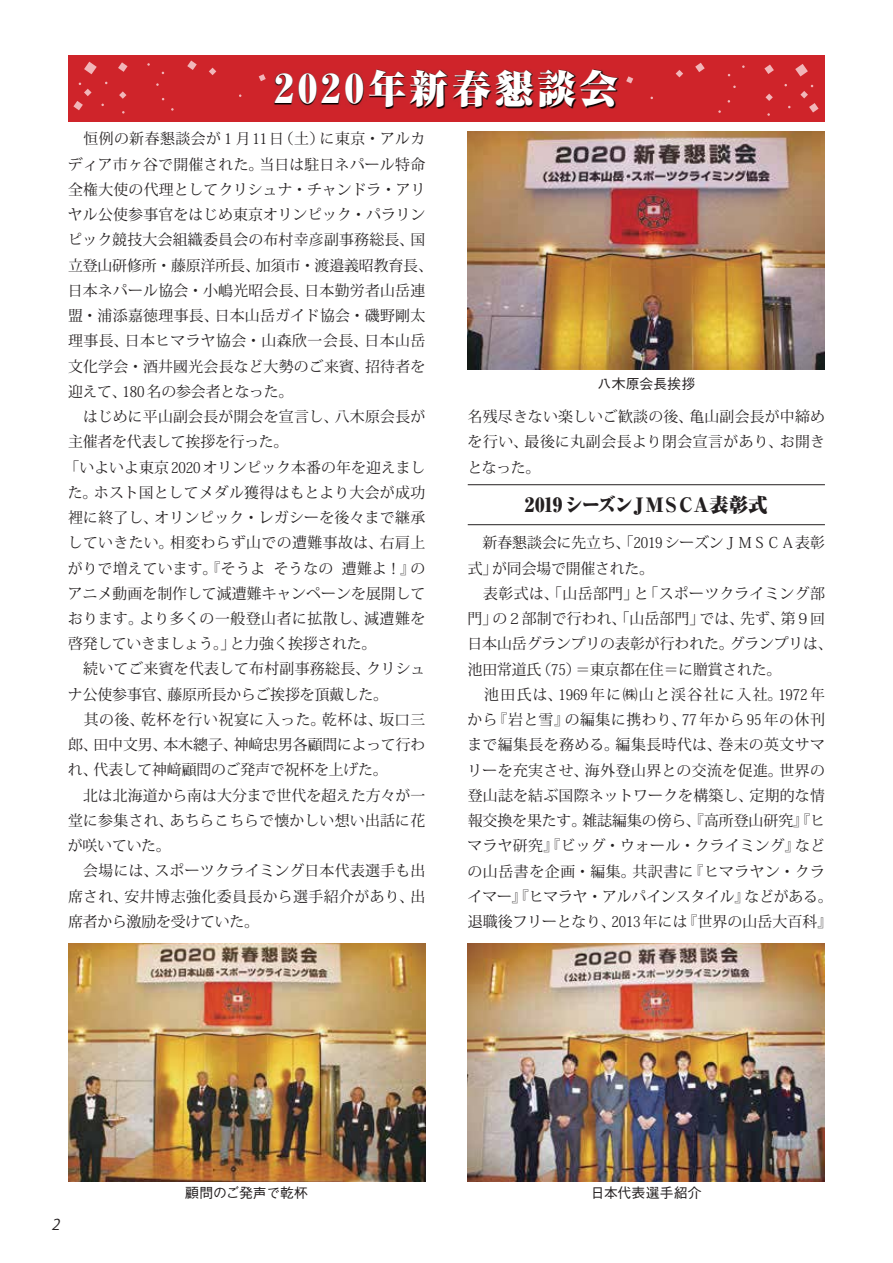
<style>
.page{position:relative;width:893px;height:1263px;background:#fff}
.page>*{position:absolute;margin:0;border:0;box-sizing:border-box;transform-origin:0 0}
.t1{font:38.25px "Ryumin Pro Ultra 90 msp RKSJ H";letter-spacing:.105em;color:#fff}
.t2{font:19.2px "Ryumin Pro Ultra 90 msp RKSJ H";letter-spacing:-.095em;color:#231f20}
.t3{font:14.85px/25.2px "Koz Min Pro Regular 90 msp RKSJ H";letter-spacing:.01em;color:#231f20}
.t4{font:italic 14.85px "Koz Go Pro Regular 90 msp RKSJ H";color:#231f20}
.t5{font:13.8px "Gothic BBB Pro Medium 90 msp RKSJ H";letter-spacing:.01em;color:#231f20}
.t6{font:13.8px "Gothic BBB Pro Medium 90 msp RKSJ H";letter-spacing:-.01em;color:#231f20}
</style>
<div class="page">
<div style="left:68px;top:55px;width:757px;height:66px;background:#cf242a"></div>
<img style="left:274px;top:69px;width:344px;height:40px">
<hr style="left:468px;top:524px;width:357px;height:1px;background:#231f20">
<hr style="left:468px;top:484px;width:357px;height:1px;background:#231f20">
<img style="left:468px;top:131px;width:357px;height:238px">
<img style="left:468px;top:943px;width:357px;height:238px">
<img style="left:68px;top:943px;width:357px;height:238px">
<svg style="left:209px;top:68px;width:7px;height:7px"></svg>
<svg style="left:187px;top:61px;width:10px;height:9px"></svg>
<svg style="left:259px;top:74px;width:7px;height:7px"></svg>
<svg style="left:84px;top:62px;width:13px;height:12px"></svg>
<svg style="left:119px;top:91px;width:7px;height:8px"></svg>
<svg style="left:118px;top:62px;width:10px;height:10px"></svg>
<svg style="left:73px;top:83px;width:19px;height:27px"></svg>
<svg style="left:676px;top:70px;width:7px;height:7px"></svg>
<svg style="left:695px;top:63px;width:10px;height:9px"></svg>
<svg style="left:626px;top:76px;width:7px;height:7px"></svg>
<svg style="left:795px;top:64px;width:13px;height:12px"></svg>
<svg style="left:765px;top:94px;width:8px;height:7px"></svg>
<svg style="left:764px;top:65px;width:10px;height:9px"></svg>
<svg style="left:800px;top:85px;width:19px;height:28px"></svg>
<h1 class="t1" style="left:275px;top:74px;width:345px">2020年新春懇談会</h1>
<p class="t3" style="left:65px;top:128px;width:370px">　恒例の新春懇談会が１月11日（土）に東京・アルカディア市ヶ谷で開催された。当日は駐日ネパール特命全権大使の代理としてクリシュナ・チャンドラ・アリヤル公使参事官をはじめ東京オリンピック・パラリンピック競技大会組織委員会の布村幸彦副事務総長、国立登山研修所・藤原洋所長、加須市・渡邉義昭教育長、日本ネパール協会・小嶋光昭会長、日本勤労者山岳連盟・浦添嘉徳理事長、日本山岳ガイド協会・磯野剛太理事長、日本ヒマラヤ協会・山森欣一会長、日本山岳文化学会・酒井國光会長など大勢のご来賓、招待者を迎えて、180 名の参会者となった。<br>　はじめに平山副会長が開会を宣言し、八木原会長が主催者を代表して挨拶を行った。<br>「いよいよ東京 2020 オリンピック本番の年を迎えました。ホスト国としてメダル獲得はもとより大会が成功裡に終了し、オリンピック・レガシーを後々まで継承していきたい。相変わらず山での遭難事故は、右肩上がりで増えています。『そうよ そうなの 遭難よ！』のアニメ動画を制作して減遭難キャンペーンを展開しております。より多くの一般登山者に拡散し、減遭難を啓発していきましょう。」と力強く挨拶された。<br>　続いてご来賓を代表して布村副事務総長、クリシュナ公使参事官、藤原所長からご挨拶を頂戴した。<br>　其の後、乾杯を行い祝宴に入った。乾杯は、坂口三郎、田中文男、本木總子、神﨑忠男各顧問によって行われ、代表して神﨑顧問のご発声で祝杯を上げた。<br>　北は北海道から南は大分まで世代を超えた方々が一堂に参集され、あちらこちらで懐かしい想い出話に花が咲いていた。<br>　会場には、スポーツクライミング日本代表選手も出席され、安井博志強化委員長から選手紹介があり、出席者から激励を受けていた。</p>
<p class="t5" style="left:597px;top:378px;width:99px">八木原会長挨拶</p>
<p class="t3" style="left:467px;top:406px;width:359px;text-align:justify">名残尽きない楽しいご歓談の後、亀山副会長が中締めを行い、最後に丸副会長より閉会宣言があり、お開きとなった。</p>
<p class="t2" style="left:525px;top:498px;width:244px">2019 シーズンＪＭＳＣＡ表彰式</p>
<p class="t3" style="left:467px;top:532px;width:367px">　新春懇談会に先立ち、「2019シーズンＪＭＳＣＡ表彰式」が同会場で開催された。<br>　表彰式は、「山岳部門」と「スポーツクライミング部門」の２部制で行われ、「山岳部門」では、先ず、第９回日本山岳グランプリの表彰が行われた。グランプリは、池田常道氏（75）＝東京都在住＝に贈賞された。<br>　池田氏は、1969年に㈱山と渓谷社に入社。1972年から『岩と雪』の編集に携わり、77 年から95 年の休刊まで編集長を務める。編集長時代は、巻末の英文サマリーを充実させ、海外登山界との交流を促進。世界の登山誌を結ぶ国際ネットワークを構築し、定期的な情報交換を果たす。雑誌編集の傍ら、『高所登山研究』『ヒマラヤ研究』『ビッグ・ウォール・クライミング』などの山岳書を企画・編集。共訳書に『ヒマラヤン・クライマー』『ヒマラヤ・アルパインスタイル』などがある。退職後フリーとなり、2013 年には『世界の山岳大百科』</p>
<p class="t4" style="left:51px;top:1218px;width:12px">2</p>
<p class="t6" style="left:185px;top:1187px;width:124px">顧問のご発声で乾杯</p>
<p class="t5" style="left:591px;top:1187px;width:112px">日本代表選手紹介</p>
</div>
